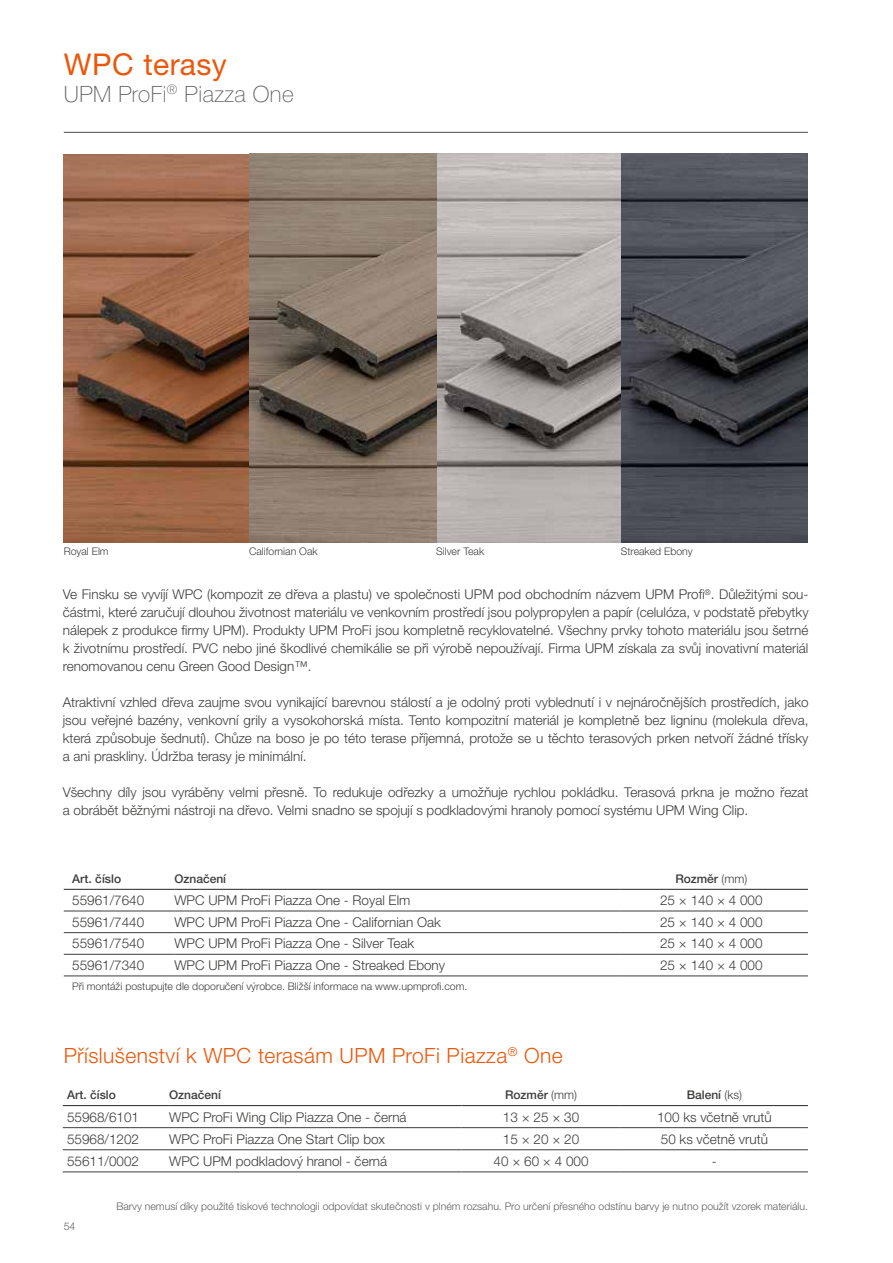
<style>
.page{position:relative;width:893px;height:1263px;background:#fff}
.page>*{position:absolute;margin:0;border:0;box-sizing:border-box;transform-origin:0 0}
.t1{font:30px "Helvetica Neue LTW1 G";letter-spacing:.02em;color:#ea580c}
.t2{font:100 22.5px "Helvetica Neue LTW1 G";letter-spacing:.02em;color:#5f5e5e}
.t3{font:300 21px "Helvetica Neue LTW1 G";letter-spacing:.02em;color:#ea580c}
.t4{font:300 13.5px/18px "Helvetica Neue LTW1 G";color:#3c3c3b;text-align:justify}
.t5{font:500 12px "Helvetica Neue LTW1 G";color:#3c3c3b}
.t6{font:300 10.5px "Helvetica Neue LTW1 G";color:#5f5e5e}
.t7{font:300 10.5px "Helvetica Neue LTW1 G";color:#3c3c3b}
.s1{font-weight:300}
</style>
<div class="page">
<hr style="left:64px;top:132px;width:744px;height:1px;background:#5f5e5e">
<img style="left:64px;top:154px;width:744px;height:389px">
<hr style="left:64px;top:889px;width:110px;height:1px;background:#3c3c3b">
<hr style="left:174px;top:889px;width:447px;height:1px;background:#3c3c3b">
<hr style="left:621px;top:889px;width:187px;height:1px;background:#3c3c3b">
<hr style="left:64px;top:911px;width:110px;height:1px;background:#3c3c3b">
<hr style="left:174px;top:911px;width:447px;height:1px;background:#3c3c3b">
<hr style="left:621px;top:911px;width:187px;height:1px;background:#3c3c3b">
<hr style="left:64px;top:932px;width:110px;height:1px;background:#3c3c3b">
<hr style="left:174px;top:932px;width:447px;height:1px;background:#3c3c3b">
<hr style="left:621px;top:932px;width:187px;height:1px;background:#3c3c3b">
<hr style="left:64px;top:954px;width:110px;height:1px;background:#3c3c3b">
<hr style="left:64px;top:976px;width:110px;height:1px;background:#3c3c3b">
<hr style="left:174px;top:954px;width:447px;height:1px;background:#3c3c3b">
<hr style="left:174px;top:976px;width:447px;height:1px;background:#3c3c3b">
<hr style="left:621px;top:954px;width:187px;height:1px;background:#3c3c3b">
<hr style="left:621px;top:976px;width:187px;height:1px;background:#3c3c3b">
<hr style="left:63px;top:1105px;width:106px;height:1px;background:#3c3c3b">
<hr style="left:169px;top:1105px;width:292px;height:1px;background:#3c3c3b">
<hr style="left:461px;top:1105px;width:160px;height:1px;background:#3c3c3b">
<hr style="left:621px;top:1105px;width:187px;height:1px;background:#3c3c3b">
<hr style="left:63px;top:1127px;width:106px;height:1px;background:#3c3c3b">
<hr style="left:461px;top:1127px;width:160px;height:1px;background:#3c3c3b">
<hr style="left:621px;top:1127px;width:187px;height:1px;background:#3c3c3b">
<hr style="left:63px;top:1149px;width:106px;height:1px;background:#3c3c3b">
<hr style="left:461px;top:1149px;width:160px;height:1px;background:#3c3c3b">
<hr style="left:621px;top:1149px;width:187px;height:1px;background:#3c3c3b">
<hr style="left:63px;top:1171px;width:106px;height:1px;background:#3c3c3b">
<hr style="left:461px;top:1171px;width:160px;height:1px;background:#3c3c3b">
<hr style="left:621px;top:1171px;width:187px;height:1px;background:#3c3c3b">
<hr style="left:169px;top:1127px;width:292px;height:1px;background:#3c3c3b">
<hr style="left:169px;top:1149px;width:292px;height:1px;background:#3c3c3b">
<hr style="left:169px;top:1171px;width:292px;height:1px;background:#3c3c3b">
<h1 class="t1" style="left:64px;top:45px;width:165px">WPC terasy</h1>
<h2 class="t2" style="left:64px;top:80px;width:231px">UPM ProFi<sup>®</sup> Piazza One</h2>
<p class="t7" style="left:64px;top:545px;width:46px">Royal Elm</p>
<p class="t7" style="left:249px;top:545px;width:70px">Californian Oak</p>
<p class="t7" style="left:436px;top:545px;width:50px">Silver Teak</p>
<p class="t7" style="left:621px;top:545px;width:73px">Streaked Ebony</p>
<p class="t4" style="left:63px;top:585px;width:747px">Ve Finsku se vyvíjí WPC (kompozit ze dřeva a plastu) ve společnosti UPM pod obchodním názvem UPM Profi<sup>®</sup>. Důležitými sou&shy;částmi, které zaručují dlouhou životnost materiálu ve venkovním prostředí jsou polypropylen a papír (celulóza, v podstatě přebytky nálepek z produkce firmy UPM). Produkty UPM ProFi jsou kompletně recyklovatelné. Všechny prvky tohoto materiálu jsou šetrné k životnímu prostředí. PVC nebo jiné škodlivé chemikálie se při výrobě nepoužívají. Firma UPM získala za svůj inovativní materiál renomovanou cenu Green Good Design™.</p>
<p class="t4" style="left:63px;top:693px;width:747px">Atraktivní vzhled dřeva zaujme svou vynikající barevnou stálostí a je odolný proti vyblednutí i v nejnáročnějších prostředích, jako jsou veřejné bazény, venkovní grily a vysokohorská místa. Tento kompozitní materiál je kompletně bez ligninu (molekula dřeva, která způsobuje šednutí). Chůze na boso je po této terase příjemná, protože se u těchto terasových prken netvoří žádné třísky a ani praskliny. Údržba terasy je minimální.</p>
<p class="t4" style="left:63px;top:783px;width:747px">Všechny díly jsou vyráběny velmi přesně. To redukuje odřezky a umožňuje rychlou pokládku. Terasová prkna je možno řezat a obrábět běžnými nástroji na dřevo. Velmi snadno se spojují s podkladovými hranoly pomocí systému UPM Wing Clip.</p>
<p class="t5" style="left:72px;top:872px;width:50px">Art. číslo</p>
<p class="t5" style="left:174px;top:872px;width:53px">Označení</p>
<p class="t5" style="left:675px;top:872px;width:73px">Rozměr <span class="s1">(mm)</span></p>
<p class="t4" style="left:72px;top:891px;width:74px">55961/7640</p>
<p class="t4" style="left:174px;top:891px;width:238px">WPC UPM ProFi Piazza One - Royal Elm</p>
<p class="t4" style="left:660px;top:891px;width:104px">25 × 140 × 4 000</p>
<p class="t4" style="left:72px;top:913px;width:74px">55961/7440</p>
<p class="t4" style="left:174px;top:913px;width:268px">WPC UPM ProFi Piazza One - Californian Oak</p>
<p class="t4" style="left:660px;top:913px;width:104px">25 × 140 × 4 000</p>
<p class="t4" style="left:72px;top:934px;width:74px">55961/7540</p>
<p class="t4" style="left:174px;top:934px;width:242px">WPC UPM ProFi Piazza One - Silver Teak</p>
<p class="t4" style="left:660px;top:934px;width:104px">25 × 140 × 4 000</p>
<p class="t4" style="left:72px;top:956px;width:74px">55961/7340</p>
<p class="t4" style="left:174px;top:956px;width:272px">WPC UPM ProFi Piazza One - Streaked Ebony</p>
<p class="t4" style="left:660px;top:956px;width:104px">25 × 140 × 4 000</p>
<p class="t7" style="left:72px;top:980px;width:397px">Při montáži postupujte dle doporučení výrobce. Bližší informace na www.upmprofi.com.</p>
<h3 class="t3" style="left:64px;top:1043px;width:500px">Příslušenství k WPC terasám UPM ProFi Piazza<sup>®</sup> One</h3>
<p class="t5" style="left:67px;top:1087px;width:50px">Art. číslo</p>
<p class="t5" style="left:169px;top:1087px;width:53px">Označení</p>
<p class="t5" style="left:505px;top:1087px;width:73px">Rozměr <span class="s1">(mm)</span></p>
<p class="t5" style="left:687px;top:1087px;width:57px">Balení <span class="s1">(ks)</span></p>
<p class="t4" style="left:67px;top:1108px;width:74px">55968/6101</p>
<p class="t4" style="left:169px;top:1108px;width:239px">WPC ProFi Wing Clip Piazza One - černá</p>
<p class="t4" style="left:503px;top:1108px;width:78px">13 × 25 × 30</p>
<p class="t4" style="left:657px;top:1108px;width:116px">100 ks včetně vrutů</p>
<p class="t4" style="left:67px;top:1130px;width:74px">55968/1202</p>
<p class="t4" style="left:169px;top:1130px;width:217px">WPC ProFi Piazza One Start Clip box</p>
<p class="t4" style="left:503px;top:1130px;width:78px">15 × 20 × 20</p>
<p class="t4" style="left:661px;top:1130px;width:109px">50 ks včetně vrutů</p>
<p class="t4" style="left:67px;top:1152px;width:74px">55611/0002</p>
<p class="t4" style="left:169px;top:1152px;width:220px">WPC UPM podkladový hranol - černá</p>
<p class="t4" style="left:494px;top:1152px;width:97px">40 × 60 × 4 000</p>
<p class="t4" style="left:712px;top:1152px;width:6px">-</p>
<p class="t6" style="left:64px;top:1220px;width:13px">54</p>
<p class="t6" style="left:116px;top:1200px;width:693px">Barvy nemusí díky použité tiskové technologii odpovídat skutečnosti v plném rozsahu. Pro určení přesného odstínu barvy je nutno použít vzorek materiálu.</p>
</div>
